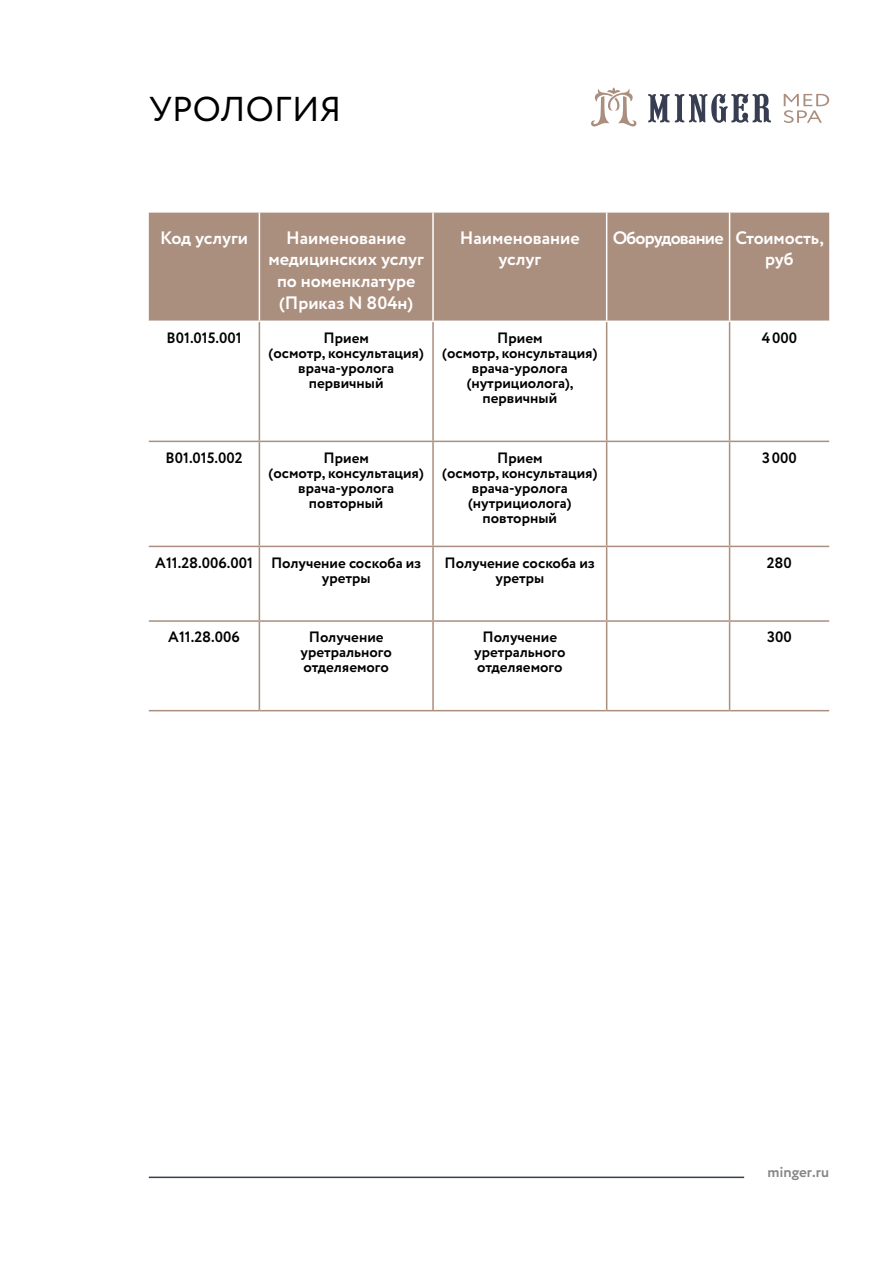
<style>
.page{position:relative;width:893px;height:1263px;background:#fff}
.page>*{position:absolute;margin:0;border:0;box-sizing:border-box;transform-origin:0 0}
.t1{font:34.5px "Circe";letter-spacing:.01em;color:#000}
.t2{font:700 18px/21.6px "Circe";color:#fff;text-align:center}
.t3{font:700 18px/21.6px "Circe";letter-spacing:-.045em;color:#fff}
.t4{font:700 15px/15px "Circe";color:#000;text-align:center}
.t5{font:700 15px "Circe";color:#878786}
</style>
<div class="page">
<svg style="left:648px;top:94px;width:21px;height:28px"></svg>
<svg style="left:675px;top:94px;width:96px;height:29px"></svg>
<svg style="left:591px;top:87px;width:46px;height:40px"></svg>
<svg style="left:784px;top:94px;width:45px;height:29px"></svg>
<hr style="left:149px;top:1176px;width:595px;height:2px;background:#383e51">
<div style="left:149px;top:213px;width:680px;height:108px;background:#aa8e7e"></div>
<hr style="left:149px;top:546px;width:110px;height:1px;background:#aa8e7e">
<hr style="left:259px;top:546px;width:174px;height:1px;background:#aa8e7e">
<hr style="left:433px;top:546px;width:174px;height:1px;background:#aa8e7e">
<hr style="left:607px;top:546px;width:123px;height:1px;background:#aa8e7e">
<hr style="left:730px;top:546px;width:99px;height:1px;background:#aa8e7e">
<hr style="left:149px;top:620px;width:110px;height:2px;background:#aa8e7e">
<hr style="left:259px;top:620px;width:174px;height:2px;background:#aa8e7e">
<hr style="left:433px;top:620px;width:174px;height:2px;background:#aa8e7e">
<hr style="left:607px;top:620px;width:123px;height:2px;background:#aa8e7e">
<hr style="left:730px;top:620px;width:99px;height:2px;background:#aa8e7e">
<hr style="left:149px;top:710px;width:110px;height:1px;background:#aa8e7e">
<hr style="left:259px;top:710px;width:174px;height:1px;background:#aa8e7e">
<hr style="left:433px;top:710px;width:174px;height:1px;background:#aa8e7e">
<hr style="left:607px;top:710px;width:123px;height:1px;background:#aa8e7e">
<hr style="left:730px;top:710px;width:99px;height:1px;background:#aa8e7e">
<hr style="left:432px;top:213px;width:2px;height:108px;background:#fff">
<hr style="left:606px;top:213px;width:1px;height:108px;background:#fff">
<hr style="left:729px;top:213px;width:1px;height:108px;background:#fff">
<hr style="left:259px;top:213px;width:1px;height:108px;background:#fff">
<hr style="left:259px;top:322px;width:1px;height:119px;background:#aa8e7e">
<hr style="left:432px;top:322px;width:2px;height:119px;background:#aa8e7e">
<hr style="left:606px;top:322px;width:1px;height:119px;background:#aa8e7e">
<hr style="left:729px;top:322px;width:1px;height:119px;background:#aa8e7e">
<hr style="left:259px;top:442px;width:1px;height:104px;background:#aa8e7e">
<hr style="left:432px;top:442px;width:2px;height:104px;background:#aa8e7e">
<hr style="left:606px;top:442px;width:1px;height:104px;background:#aa8e7e">
<hr style="left:729px;top:442px;width:1px;height:104px;background:#aa8e7e">
<hr style="left:259px;top:547px;width:1px;height:73px;background:#aa8e7e">
<hr style="left:432px;top:547px;width:2px;height:73px;background:#aa8e7e">
<hr style="left:606px;top:547px;width:1px;height:73px;background:#aa8e7e">
<hr style="left:729px;top:547px;width:1px;height:73px;background:#aa8e7e">
<hr style="left:259px;top:622px;width:1px;height:88px;background:#aa8e7e">
<hr style="left:432px;top:622px;width:2px;height:88px;background:#aa8e7e">
<hr style="left:606px;top:622px;width:1px;height:88px;background:#aa8e7e">
<hr style="left:729px;top:622px;width:1px;height:88px;background:#aa8e7e">
<hr style="left:149px;top:441px;width:110px;height:1px;background:#aa8e7e">
<hr style="left:259px;top:441px;width:174px;height:1px;background:#aa8e7e">
<hr style="left:433px;top:441px;width:174px;height:1px;background:#aa8e7e">
<hr style="left:607px;top:441px;width:123px;height:1px;background:#aa8e7e">
<hr style="left:730px;top:441px;width:99px;height:1px;background:#aa8e7e">
<h1 class="t1" style="left:149px;top:86px;width:194px">УРОЛОГИЯ</h1>
<p class="t2" style="left:160px;top:228px;width:90px">Код услуги</p>
<p class="t2" style="left:268px;top:228px;width:157px">Наименование медицинских услуг по номенклатуре (Приказ N 804н)</p>
<p class="t2" style="left:460px;top:228px;width:121px">Наименование услуг</p>
<p class="t3" style="left:765px;top:228px;width:60px;text-indent:-152px">Оборудование Стоимость, руб</p>
<p class="t4" style="left:167px;top:331px;width:76px">B01.015.001</p>
<p class="t4" style="left:269px;top:331px;width:157px">Прием<br>(осмотр, консультация) врача-уролога первичный</p>
<p class="t4" style="left:442px;top:331px;width:157px">Прием<br>(осмотр, консультация) врача-уролога (нутрициолога), первичный</p>
<p class="t4" style="left:762px;top:331px;width:37px">4000</p>
<p class="t4" style="left:166px;top:451px;width:79px">B01.015.002</p>
<p class="t4" style="left:269px;top:451px;width:157px">Прием<br>(осмотр, консультация) врача-уролога повторный</p>
<p class="t4" style="left:442px;top:451px;width:157px">Прием<br>(осмотр, консультация) врача-уролога (нутрициолога) повторный</p>
<p class="t4" style="left:762px;top:451px;width:36px">3000</p>
<p class="t4" style="left:322px;top:556px;width:101px;text-align:left;text-indent:-167px">A11.28.006.001 Получение соскоба из уретры</p>
<p class="t4" style="left:445px;top:556px;width:152px">Получение соскоба из уретры</p>
<p class="t4" style="left:767px;top:556px;width:27px">280</p>
<p class="t4" style="left:168px;top:630px;width:73px">A11.28.006</p>
<p class="t4" style="left:301px;top:630px;width:93px">Получение уретрального отделяемого</p>
<p class="t4" style="left:474px;top:630px;width:93px">Получение уретрального отделяемого</p>
<p class="t4" style="left:767px;top:630px;width:26px">300</p>
<p class="t5" style="left:767px;top:1162px;width:63px">minger.ru</p>
</div>
